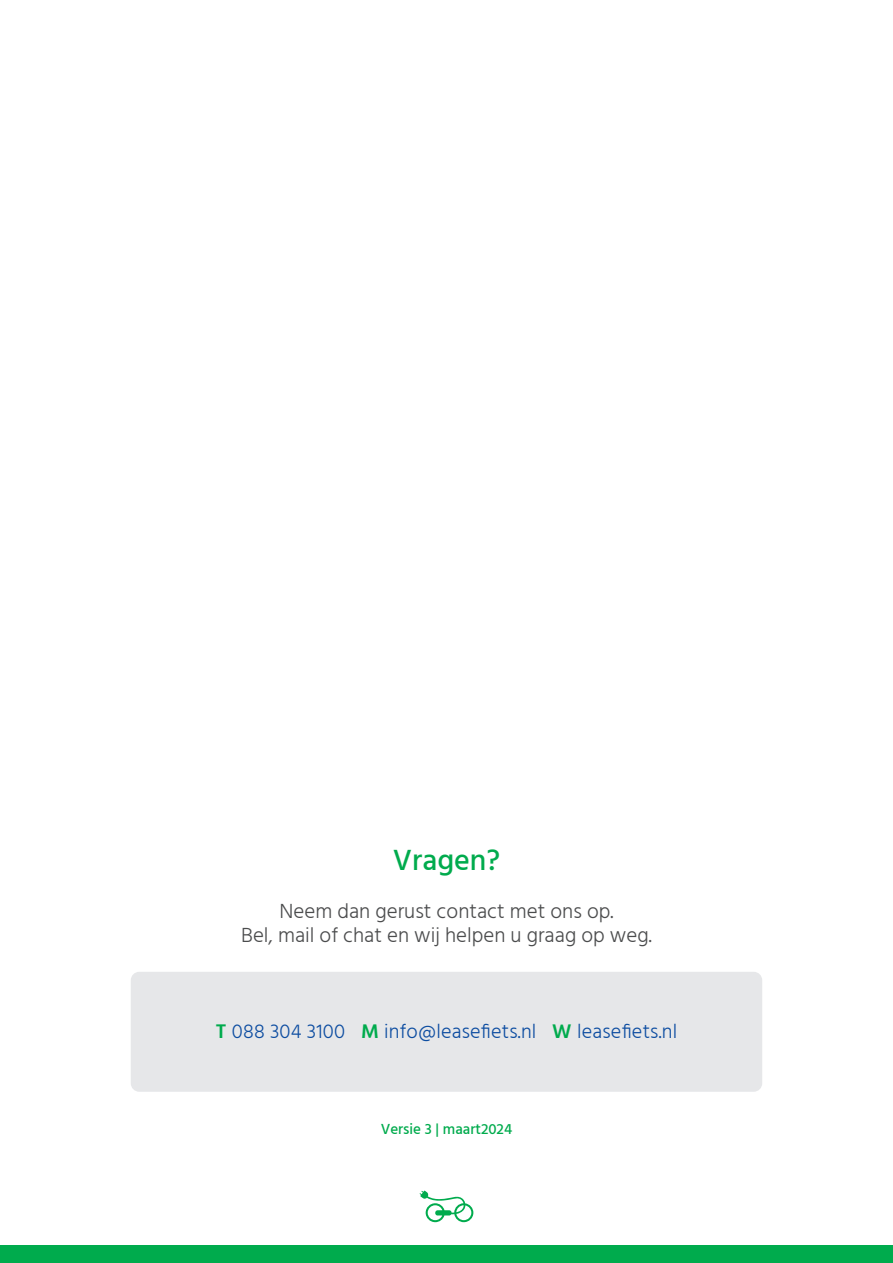
<style>
.page{position:relative;width:893px;height:1263px;background:#fff}
.page>*{position:absolute;margin:0;border:0;box-sizing:border-box;transform-origin:0 0}
.t1{font:500 30px "Hind Madurai";color:#00ab4d}
.t2{font:300 21px/24px "Hind Madurai";color:#4b4c4d;text-align:center}
.t3{font:300 20.25px "Hind Madurai";letter-spacing:.01em;color:#0d4da1}
.Bodytekst{font:500 15px "Hind Madurai";color:#00ab4d}
.s1{font-weight:600;color:#00ab4d}
</style>
<div class="page">
<div style="left:0;top:1246px;width:893px;height:17px;background:#00ab4d"></div>
<div style="left:131px;top:972px;width:631px;height:120px;background:#e6e7e9;border-radius:9px"></div>
<svg style="left:420px;top:1190px;width:53px;height:32px"></svg>
<p class="t1" style="left:393px;top:842px;width:109px">Vragen?</p>
<p class="t2" style="left:241px;top:900px;width:412px">Neem dan gerust contact met ons op.<br>Bel, mail of chat en wij helpen u graag op weg.</p>
<p class="t3" style="left:216px;top:1019px;width:463px"><span class="s1">T</span> 088 304 3100 <span class="s1">M</span> info@leasefiets.nl <span class="s1">W</span> leasefiets.nl</p>
<p class="Bodytekst" style="left:381px;top:1120px;width:133px">Versie 3 | maart2024</p>
</div>
